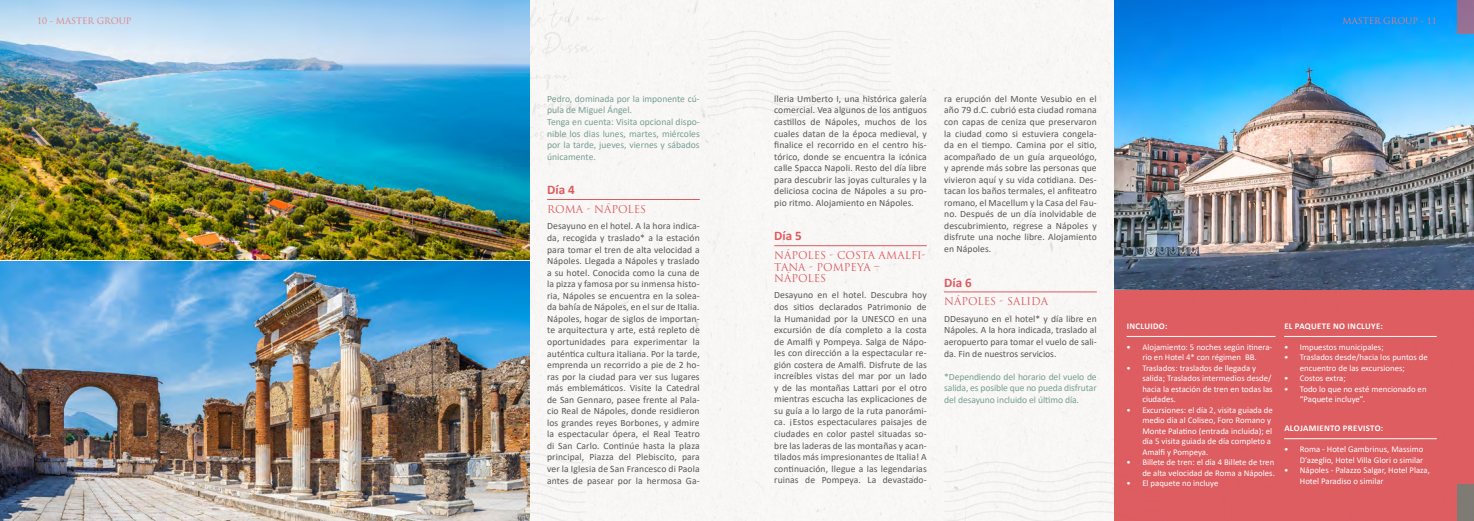
<style>
.page{position:relative;width:1474px;height:521px;background:#fff}
.page>*{position:absolute;margin:0;border:0;box-sizing:border-box;transform-origin:0 0}
.t1{font:700 13.12px "Calibri";color:#dd5a5f}
.t2{font:10.5px/11.4px "Trajan Pro";color:#dd5a5f}
.t3{font:9.62px/11.5px "Calibri";letter-spacing:.01em;color:#575756;text-align:justify}
.t4{font:9.62px/11.5px "Calibri";color:#769e94}
.t5{font:8.75px/10.5px "Calibri";color:#fff}
.t6{font:700 8.75px "Calibri";letter-spacing:.04em;color:#fff}
.t7{font:8.75px "Trajan Pro";letter-spacing:-.01em;color:#e57e7c}
</style>
<div class="page">
<div style="left:0;top:0;width:1114px;height:521px;background:#f8f7f6"></div>
<svg style="left:944px;top:461px;width:170px;height:60px"></svg>
<svg style="left:530px;top:7px;width:75px;height:108px"></svg>
<svg style="left:530px;top:124px;width:49px;height:17px"></svg>
<hr style="left:547px;top:199px;width:152px;height:1px;background:#dd5a5f">
<hr style="left:774px;top:245px;width:152px;height:1px;background:#dd5a5f">
<svg style="left:530px;top:452px;width:56px;height:69px"></svg>
<svg style="left:708px;top:31px;width:182px;height:85px"></svg>
<hr style="left:944px;top:291px;width:152px;height:1px;background:#dd5a5f">
<img style="left:0;top:0;width:530px;height:260px">
<img style="left:0;top:262px;width:530px;height:259px">
<div style="left:1114px;top:154px;width:359px;height:367px;background:#dd5a5f"></div>
<hr style="left:1126px;top:336px;width:149px;height:1px;background:#fff">
<img style="left:1114px;top:0;width:359px;height:290px">
<hr style="left:1284px;top:336px;width:152px;height:1px;background:#fff">
<hr style="left:1284px;top:438px;width:152px;height:1px;background:#fff">
<div style="left:1456px;top:0;width:17px;height:33px;background:#956f93"></div>
<div style="left:1456px;top:484px;width:17px;height:37px;background:#7d7b73"></div>
<p class="t7" style="left:37px;top:16px;width:96px">10 - MASTER GROUP</p>
<p class="t7" style="left:1342px;top:16px;width:96px">MASTER GROUP - 11</p>
<p class="t4" style="left:547px;top:93px;width:154px">Pedro, dominada por la imponente cú&shy;pula de Miguel Ángel.<br>Tenga en cuenta: Visita opcional dispo&shy;nible los dias lunes, martes, miércoles por la tarde, jueves, viernes y sábados únicamente.</p>
<h1 class="t1" style="left:547px;top:180px;width:29px">Día 4</h1>
<p class="t2" style="left:547px;top:203px;width:101px">ROMA - NÁPOLES</p>
<p class="t3" style="left:547px;top:220px;width:154px">Desayuno en el hotel. A la hora indica&shy;da, recogida y traslado* a la estación para tomar el tren de alta velocidad a Nápoles. Llegada a Nápoles y traslado a su hotel. Conocida como la cuna de la pizza y famosa por su inmensa histo&shy;ria, Nápoles se encuentra en la solea&shy;da bahía de Nápoles, en el sur de Italia.<br>Nápoles, hogar de siglos de importan&shy;te arquitectura y arte, está repleto de oportunidades para experimentar la auténtica cultura italiana. Por la tarde, emprenda un recorrido a pie de 2 ho&shy;ras por la ciudad para ver sus lugares más emblemáticos. Visite la Catedral de San Gennaro, pasee frente al Pala&shy;cio Real de Nápoles, donde residieron los grandes reyes Borbones, y admire la espectacular ópera, el Real Teatro di San Carlo. Continúe hasta la plaza principal, Piazza del Plebiscito, para ver la Iglesia de San Francesco di Paola antes de pasear por la hermosa Ga-</p>
<p class="t3" style="left:774px;top:93px;width:154px">lleria Umberto I, una histórica galería comercial. Vea algunos de los antiguos castillos de Nápoles, muchos de los cuales datan de la época medieval, y finalice el recorrido en el centro his&shy;tórico, donde se encuentra la icónica calle Spacca Napoli. Resto del día libre para descubrir las joyas culturales y la deliciosa cocina de Nápoles a su pro&shy;pio ritmo. Alojamiento en Nápoles.</p>
<h1 class="t1" style="left:774px;top:227px;width:29px">Día 5</h1>
<p class="t2" style="left:774px;top:249px;width:153px">NÁPOLES - COSTA AMALFI-<br>TANA - POMPEYA –<br>NÁPOLES</p>
<p class="t3" style="left:774px;top:289px;width:154px">Desayuno en el hotel. Descubra hoy dos sitios declarados Patrimonio de la Humanidad por la UNESCO en una excursión de día completo a la costa de Amalfi y Pompeya. Salga de Nápo&shy;les con dirección a la espectacular re&shy;gión costera de Amalfi. Disfrute de las increíbles vistas del mar por un lado y de las montañas Lattari por el otro mientras escucha las explicaciones de su guía a lo largo de la ruta panorámi&shy;ca. ¡Estos espectaculares paisajes de ciudades en color pastel situadas so&shy;bre las laderas de las montañas y acan&shy;tilados más impresionantes de Italia! A continuación, llegue a las legendarias ruinas de Pompeya. La devastado-</p>
<p class="t3" style="left:944px;top:93px;width:154px">ra erupción del Monte Vesubio en el año 79 d.C. cubrió esta ciudad romana con capas de ceniza que preservaron la ciudad como si estuviera congela&shy;da en el tiempo. Camina por el sitio, acompañado de un guía arqueológo, y aprende más sobre las personas que vivieron aquí y su vida cotidiana. Des&shy;tacan los baños termales, el anfiteatro romano, el Macellum y la Casa del Fau&shy;no. Después de un día inolvidable de descubrimiento, regrese a Nápoles y disfrute una noche libre. Alojamiento en Nápoles.</p>
<h1 class="t1" style="left:944px;top:273px;width:29px">Día 6</h1>
<p class="t2" style="left:944px;top:296px;width:105px">NÁPOLES - SALIDA</p>
<p class="t3" style="left:944px;top:313px;width:154px">DDesayuno en el hotel* y día libre en Nápoles. A la hora indicada, traslado al aeropuerto para tomar el vuelo de sali&shy;da. Fin de nuestros servicios.</p>
<p class="t4" style="left:944px;top:370px;width:154px;text-align:justify">*Dependiendo del horario del vuelo de salida, es posible que no pueda disfrutar del desayuno incluido el último día.</p>
<p class="t6" style="left:1126px;top:320px;width:42px">INCLUIDO:</p>
<p class="t5" style="left:1126px;top:341px;width:147px;text-align:center">• Alojamiento: 5 noches según itinera&shy;rio en Hotel 4* con régimen BB.</p>
<p class="t5" style="left:1142px;top:362px;width:132px;text-indent:-16px">• Traslados: traslados de llegada y salida; Traslados intermedios desde/ hacia la estación de tren en todas las ciudades.</p>
<p class="t5" style="left:1142px;top:404px;width:132px;text-indent:-16px">• Excursiones: el día 2, visita guiada de medio día al Coliseo, Foro Romano y Monte Palatino (entrada incluida); el día 5 visita guiada de día completo a Amalfi y Pompeya.</p>
<p class="t5" style="left:1126px;top:457px;width:150px;text-align:right">• Billete de tren: el día 4 Billete de tren de alta velocidad de Roma a Nápoles.</p>
<p class="t5" style="left:1126px;top:478px;width:93px">• El paquete no incluye</p>
<p class="t6" style="left:1284px;top:320px;width:100px">EL PAQUETE NO INCLUYE:</p>
<p class="t5" style="left:1284px;top:341px;width:101px">• Impuestos municipales;</p>
<p class="t5" style="left:1299px;top:352px;width:129px;text-indent:-16px">• Traslados desde/hacia los puntos de encuentro de las excursiones;</p>
<p class="t5" style="left:1284px;top:373px;width:63px">• Costos extra;</p>
<p class="t5" style="left:1299px;top:383px;width:128px;text-indent:-16px">• Todo lo que no esté mencionado en “Paquete incluye”.</p>
<p class="t6" style="left:1284px;top:422px;width:100px">ALOJAMIENTO PREVISTO:</p>
<p class="t5" style="left:1284px;top:444px;width:141px;text-align:right">• Roma - Hotel Gambrinus, Massimo<br>D’azeglio, Hotel Villa Glori o similar</p>
<p class="t5" style="left:1299px;top:465px;width:131px;text-indent:-16px">• Nápoles - Palazzo Salgar, Hotel Plaza,<br>Hotel Paradiso o similar</p>
</div>
